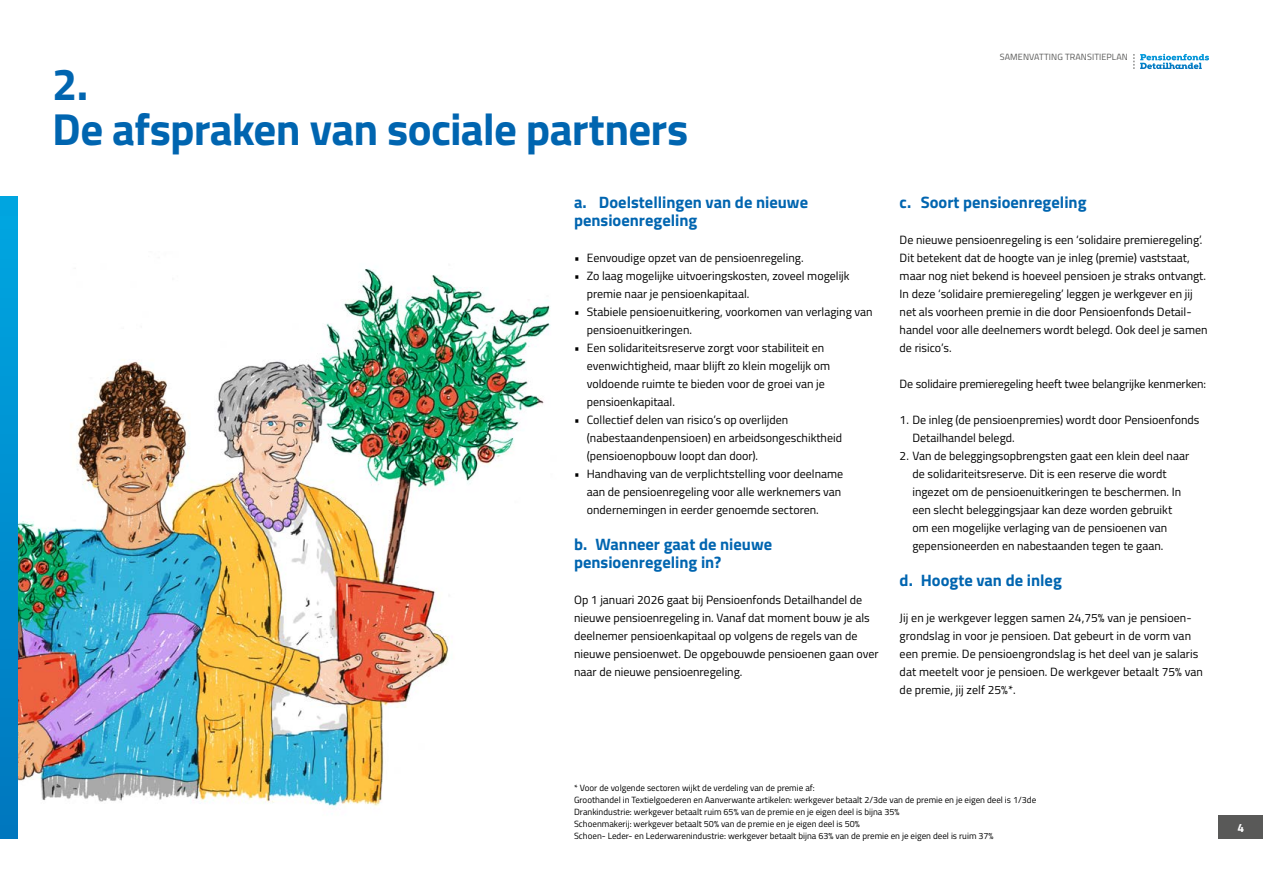
<style>
.page{position:relative;width:1263px;height:893px;background:#fff}
.page>*{position:absolute;margin:0;border:0;box-sizing:border-box;transform-origin:0 0}
.t1{font:700 45px/45px "Titillium";letter-spacing:-.02em;color:#0065b0}
.t2{font:700 16.5px/18px "Titillium";color:#0065b0}
.t3{font:12px/18px "Titillium";color:#000}
.t4{font:700 12px "Titillium";color:#fff}
.t5{font:9px/12px "Titillium";color:#000}
.t6{font:9px "Titillium";letter-spacing:.01em;color:#595958}
</style>
<div class="page">
<div style="left:1218px;top:815px;width:45px;height:24px;background:#595958"></div>
<svg style="left:1134px;top:54px;width:75px;height:15px"></svg>
<div style="left:0;top:197px;width:17px;height:642px;background:#00a5e0"></div>
<img style="left:17px;top:252px;width:534px;height:569px">
<div style="left:0;top:217px;width:17px;height:622px;background:linear-gradient(to bottom,#00a6e0,#0077be)"></div>
<h1 class="t1" style="left:52px;top:59px;width:637px">2.<br>De afspraken van sociale partners</h1>
<h2 class="t2" style="left:574px;top:192px;width:236px">a. Doelstellingen van de nieuwe pensioenregeling</h2>
<p class="t3" style="left:574px;top:248px;width:231px">• Eenvoudige opzet van de pensioenregeling.</p>
<p class="t3" style="left:587px;top:266px;width:264px;text-indent:-13px">• Zo laag mogelijke uitvoeringskosten, zoveel mogelijk premie naar je pensioenkapitaal.</p>
<p class="t3" style="left:587px;top:302px;width:287px;text-indent:-13px">• Stabiele pensioenuitkering, voorkomen van verlaging van pensioenuitkeringen.</p>
<p class="t3" style="left:587px;top:338px;width:245px;text-indent:-13px">• Een solidariteitsreserve zorgt voor stabiliteit en evenwichtigheid, maar blijft zo klein mogelijk om voldoende ruimte te bieden voor de groei van je pensioenkapitaal.</p>
<p class="t3" style="left:587px;top:410px;width:257px;text-indent:-13px">• Collectief delen van risico’s op overlijden (nabestaandenpensioen) en arbeidsongeschiktheid (pensioenopbouw loopt dan door).</p>
<p class="t3" style="left:587px;top:464px;width:258px;text-indent:-13px">• Handhaving van de verplichtstelling voor deelname aan de pensioenregeling voor alle werknemers van ondernemingen in eerder genoemde sectoren.</p>
<h2 class="t2" style="left:574px;top:534px;width:200px">b. Wanneer gaat de nieuwe pensioenregeling in?</h2>
<p class="t3" style="left:574px;top:590px;width:306px">Op 1 januari 2026 gaat bij Pensioenfonds Detailhandel de nieuwe pensioenregeling in. Vanaf dat moment bouw je als deelnemer pensioenkapitaal op volgens de regels van de nieuwe pensioenwet. De opgebouwde pensioenen gaan over naar de nieuwe pensioenregeling.</p>
<p class="t6" style="left:1000px;top:50px;width:129px">SAMENVATTING TRANSITIEPLAN</p>
<h2 class="t2" style="left:900px;top:192px;width:188px">c. Soort pensioenregeling</h2>
<p class="t3" style="left:900px;top:230px;width:309px">De nieuwe pensioenregeling is een ‘solidaire premieregeling’.<br>Dit betekent dat de hoogte van je inleg (premie) vaststaat, maar nog niet bekend is hoeveel pensioen je straks ontvangt.<br>In deze ‘solidaire premieregeling’ leggen je werkgever en jij net als voorheen premie in die door Pensioenfonds Detail&shy;handel voor alle deelnemers wordt belegd. Ook deel je samen de risico’s.</p>
<p class="t3" style="left:900px;top:374px;width:308px">De solidaire premieregeling heeft twee belangrijke kenmerken:</p>
<p class="t3" style="left:912px;top:410px;width:289px;text-indent:-13px">1. De inleg (de pensioenpremies) wordt door Pensioenfonds<br>Detailhandel belegd.</p>
<p class="t3" style="left:912px;top:446px;width:278px;text-indent:-13px">2. Van de beleggingsopbrengsten gaat een klein deel naar de solidariteitsreserve. Dit is een reserve die wordt ingezet om de pensioenuitkeringen te beschermen. In een slecht beleggingsjaar kan deze worden gebruikt om een mogelijke verlaging van de pensioenen van gepensioneerden en nabestaanden tegen te gaan.</p>
<h2 class="t2" style="left:900px;top:570px;width:164px">d. Hoogte van de inleg</h2>
<p class="t3" style="left:900px;top:608px;width:305px">Jij en je werkgever leggen samen 24,75% van je pensioen&shy;grondslag in voor je pensioen. Dat gebeurt in de vorm van een premie. De pensioengrondslag is het deel van je salaris dat meetelt voor je pensioen. De werkgever betaalt 75% van de premie, jij zelf 25%*.</p>
<p class="t5" style="left:574px;top:782px;width:464px">* Voor de volgende sectoren wijkt de verdeling van de premie af:<br>Groothandel in Textielgoederen en Aanverwante artikelen: werkgever betaalt 2/3de van de premie en je eigen deel is 1/3de Drankindustrie: werkgever betaalt ruim 65% van de premie en je eigen deel is bijna 35%<br>Schoenmakerij: werkgever betaalt 50% van de premie en je eigen deel is 50%<br>Schoen- Leder- en Lederwarenindustrie: werkgever betaalt bijna 63% van de premie en je eigen deel is ruim 37%</p>
<p class="t4" style="left:1237px;top:818px;width:8px">4</p>
</div>
